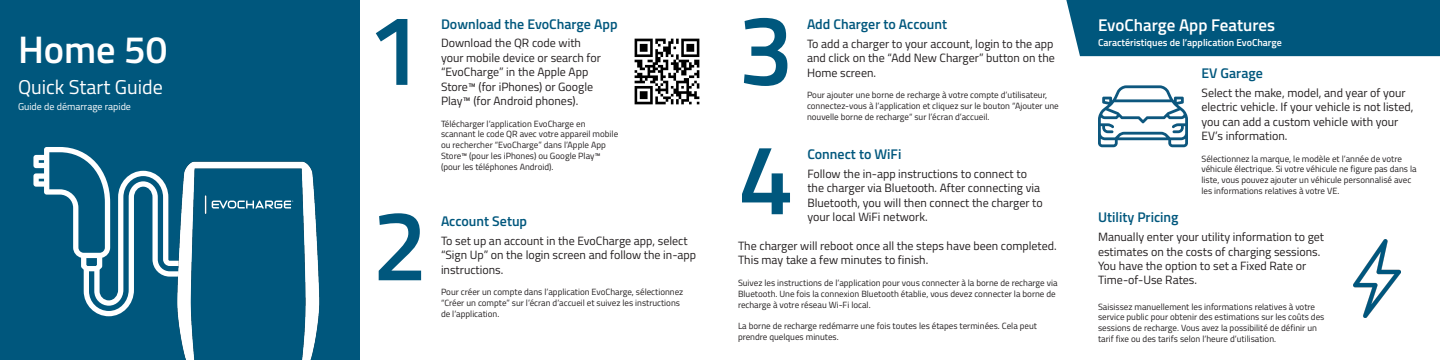
<style>
.page{position:relative;width:1440px;height:360px;background:#fff}
.page>*{position:absolute;margin:0;border:0;box-sizing:border-box;transform-origin:0 0}
.t1{font:600 99.8px "Titillium";color:#00577d}
.t2{font:600 38.4px "Titillium";color:#fff}
.t3{font:20px "Titillium";color:#fff}
.Headline{font:600 17px "Titillium";color:#fff}
.Headline-2{font:600 14px "Titillium";color:#00577d}
.t4{font:12px/14.4px "Titillium";color:#231f20}
.Headline-3{font:600 10px "Titillium";color:#fff}
.t5{font:10px "Titillium";color:#fff}
.t6{font:9px/10.8px "Titillium";color:#231f20}
</style>
<div class="page">
<div style="left:1066px;top:0;width:374px;height:56px;background:#00577d"></div>
<div style="left:0;top:0;width:360px;height:360px;background:#00577d"></div>
<img style="left:634px;top:38px;width:66px;height:67px">
<svg style="left:33px;top:147px;width:141px;height:169px"></svg>
<svg style="left:1098px;top:85px;width:90px;height:62px"></svg>
<img style="left:1353px;top:240px;width:48px;height:77px">
<img style="left:174px;top:161px;width:146px;height:199px">
<svg style="left:212px;top:200px;width:81px;height:9px"></svg>
<p class="t2" style="left:18px;top:20px;width:151px">Home 50</p>
<p class="t3" style="left:18px;top:73px;width:146px">Quick Start Guide</p>
<p class="t5" style="left:18px;top:100px;width:115px">Guide de démarrage rapide</p>
<p class="t1" style="left:367px;top:-25px;width:57px">1</p>
<p class="t1" style="left:372px;top:170px;width:57px">2</p>
<p class="Headline-2" style="left:441px;top:13px;width:178px">Download the EvoCharge App</p>
<p class="t4" style="left:441px;top:35px;width:162px">Download the QR code with your mobile device or search for “EvoCharge” in the Apple App<br>Store™ (for iPhones) or Google<br>Play™ (for Android phones).</p>
<p class="t6" style="left:441px;top:118px;width:179px">Télécharger l’application EvoCharge en scannant le code QR avec votre appareil mobile ou rechercher “EvoCharge” dans l’Apple App Store™ (pour les iPhones) ou Google Play™ (pour les téléphones Android).</p>
<p class="Headline-2" style="left:441px;top:210px;width:88px">Account Setup</p>
<p class="t4" style="left:441px;top:233px;width:257px">To set up an account in the EvoCharge app, select “Sign Up” on the login screen and follow the in-app instructions.</p>
<p class="t6" style="left:441px;top:286px;width:244px">Pour créer un compte dans l’application EvoCharge, sélectionnez “Créer un compte” sur l’écran d’accueil et suivez les instructions de l’application.</p>
<p class="t1" style="left:738px;top:-25px;width:57px">3</p>
<p class="Headline-2" style="left:807px;top:13px;width:142px">Add Charger to Account</p>
<p class="t4" style="left:807px;top:36px;width:249px;text-align:justify">To add a charger to your account, login to the app and click on the “Add New Charger” button on the Home screen.</p>
<p class="t6" style="left:807px;top:89px;width:253px">Pour ajouter une borne de recharge à votre compte d’utilisateur, connectez-vous à l’application et cliquez sur le bouton “Ajouter une nouvelle borne de recharge“ sur l’écran d’accueil.</p>
<p class="t1" style="left:738px;top:104px;width:57px">4</p>
<p class="Headline-2" style="left:807px;top:144px;width:96px">Connect to WiFi</p>
<p class="t4" style="left:807px;top:166px;width:237px">Follow the in-app instructions to connect to the charger via Bluetooth. After connecting via Bluetooth, you will then connect the charger to your local WiFi network.</p>
<p class="t4" style="left:738px;top:238px;width:320px">The charger will reboot once all the steps have been completed.<br>This may take a few minutes to finish.</p>
<p class="t6" style="left:738px;top:277px;width:321px">Suivez les instructions de l’application pour vous connecter à la borne de recharge via<br>Bluetooth. Une fois la connexion Bluetooth établie, vous devez connecter la borne de recharge à votre réseau Wi-Fi local.</p>
<p class="t6" style="left:738px;top:320px;width:301px">La borne de recharge redémarre une fois toutes les étapes terminées. Cela peut prendre quelques minutes.</p>
<p class="Headline" style="left:1098px;top:12px;width:179px">EvoCharge App Features</p>
<p class="Headline-3" style="left:1098px;top:35px;width:185px">Caractéristiques de l’application EvoCharge</p>
<p class="Headline-2" style="left:1202px;top:62px;width:63px">EV Garage</p>
<p class="t4" style="left:1202px;top:85px;width:214px">Select the make, model, and year of your electric vehicle. If your vehicle is not listed, you can add a custom vehicle with your EV’s information.</p>
<p class="t6" style="left:1202px;top:153px;width:217px">Sélectionnez la marque, le modèle et l’année de votre véhicule électrique. Si votre véhicule ne figure pas dans la liste, vous pouvez ajouter un véhicule personnalisé avec les informations relatives à votre VE.</p>
<p class="Headline-2" style="left:1098px;top:207px;width:82px">Utility Pricing</p>
<p class="t4" style="left:1098px;top:229px;width:228px">Manually enter your utility information to get estimates on the costs of charging sessions.<br>You have the option to set a Fixed Rate or Time-of-Use Rates.</p>
<p class="t6" style="left:1098px;top:301px;width:228px">Saisissez manuellement les informations relatives à votre service public pour obtenir des estimations sur les coûts des sessions de recharge. Vous avez la possibilité de définir un tarif fixe ou des tarifs selon l’heure d’utilisation.</p>
</div>
